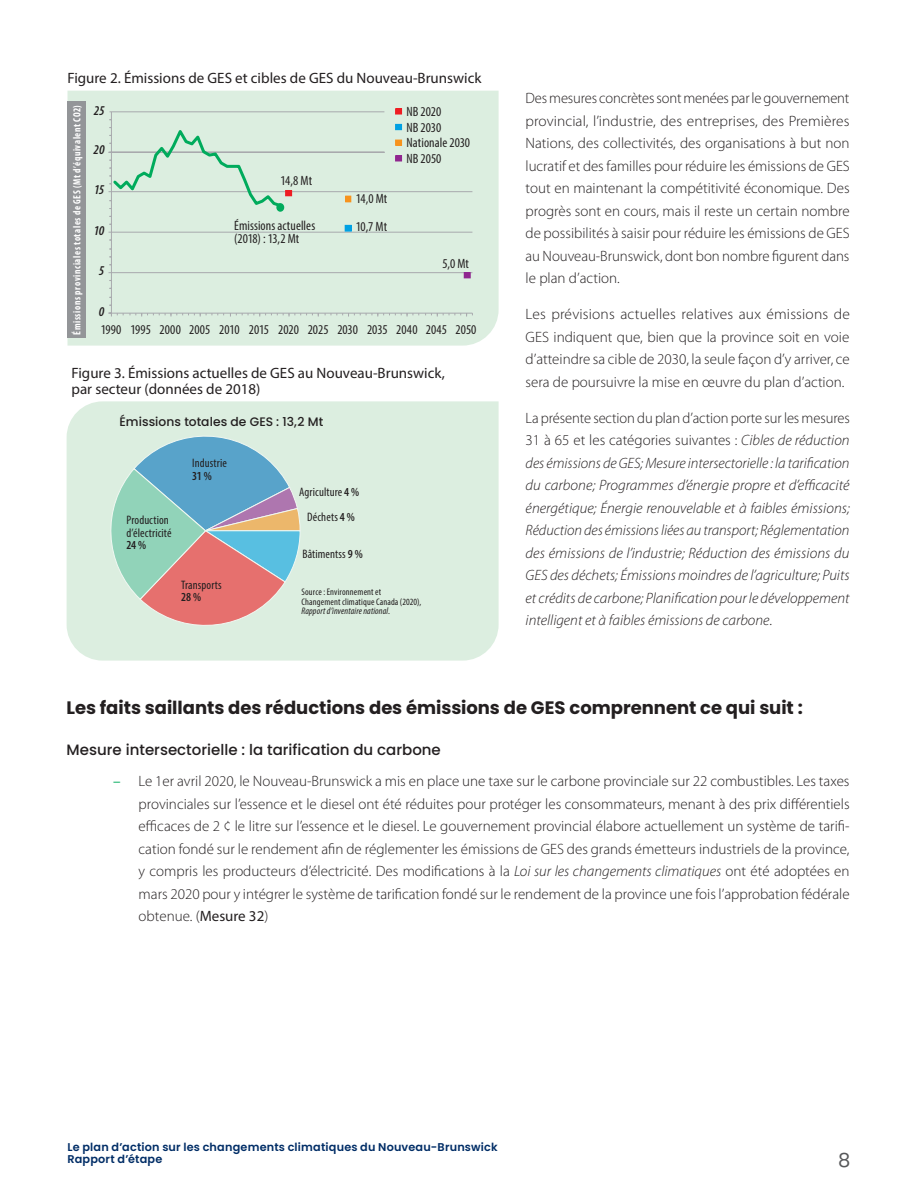
<style>
.page{position:relative;width:918px;height:1188px;background:#fff}
.page>*{position:absolute;margin:0;border:0;box-sizing:border-box;transform-origin:0 0}
.t1{font:19.5px "Poppins";color:#57585a}
.t2{font:700 18px "Poppins";color:#231f20}
.t3{font:300 15px/22.5px "Myriad Pro";color:#231f20;text-align:justify}
.t4{font:italic 300 15px/22.5px "Myriad Pro";color:#231f20;text-align:justify}
.t5{font:15px/16.5px "Myriad Pro";color:#231f20}
.t6{font:500 15px "Poppins";color:#231f20}
.t7{font:condensed 13.5px/15.5px "Myriad Pro";color:#231f20}
.t8{font:italic 600 condensed 13.5px "Myriad Pro";letter-spacing:-.025em;color:#231f20}
.t9{font:condensed 12.3px/25.5px "Myriad Pro";letter-spacing:.01em;color:#231f20;text-align:center}
.t10{font:500 12.3px "Poppins";letter-spacing:.005em;color:#231f20}
.t11{font:600 condensed 12.3px "Myriad Pro";color:#231f20}
.t12{font:600 11.25px/12px "Poppins";letter-spacing:.015em;color:#002d66}
.t13{font:700 condensed 10.5px "Myriad Pro";letter-spacing:.06em;color:#fff;scale:.93 1}
.t14{font:condensed 9.6px/9.6px "Myriad Pro";letter-spacing:.015em;color:#231f20}
.t15{font:italic condensed 9.6px "Myriad Pro";letter-spacing:.015em;color:#231f20}
.s1{font-weight:600}
.s2{font-style:normal}
.s3{font-weight:400;color:#00ab5c}
.s4{font-style:italic}
.s5{font-weight:400}
</style>
<div class="page">
<div style="left:67px;top:401px;width:432px;height:260px;background:#dceee0"></div>
<svg style="left:111px;top:436px;width:189px;height:190px;background:#a7b4b7"></svg>
<div style="left:68px;top:91px;width:431px;height:255px;background:#dceee0"></div>
<div style="left:68px;top:101px;width:18px;height:237px;background:#939598"></div>
<hr style="left:111px;top:112px;width:1px;height:201px;background:#a8a9ad">
<hr style="left:109px;top:191px;width:363px;height:1px;background:#a8a9ad">
<hr style="left:109px;top:232px;width:363px;height:1px;background:#a8a9ad">
<hr style="left:109px;top:272px;width:363px;height:1px;background:#a8a9ad">
<hr style="left:109px;top:112px;width:275px;height:1px;background:#a8a9ad">
<hr style="left:109px;top:152px;width:275px;height:1px;background:#a8a9ad">
<hr style="left:111px;top:313px;width:361px;height:1px;background:#a8a9ad">
<svg style="left:325px;top:313px;width:148px;height:4px"></svg>
<svg style="left:230px;top:313px;width:89px;height:4px"></svg>
<svg style="left:130px;top:313px;width:94px;height:4px"></svg>
<svg style="left:109px;top:313px;width:15px;height:4px"></svg>
<svg style="left:345px;top:196px;width:6px;height:6px"></svg>
<svg style="left:345px;top:225px;width:7px;height:7px"></svg>
<svg style="left:395px;top:108px;width:7px;height:7px"></svg>
<svg style="left:109px;top:119px;width:183px;height:98px;background:#cfe7d7"></svg>
<svg style="left:395px;top:155px;width:7px;height:6px"></svg>
<svg style="left:464px;top:272px;width:7px;height:6px"></svg>
<svg style="left:395px;top:140px;width:7px;height:6px"></svg>
<svg style="left:395px;top:124px;width:7px;height:6px"></svg>
<p class="t5" style="left:68px;top:70px;width:415px">Figure 2. Émissions de GES et cibles de GES du Nouveau-Brunswick</p>
<p class="t13" style="left:70px;top:335px;width:248px;rotate:-90deg">Émissions provinciales totales de GES (Mt d’équivalent CO2)</p>
<p class="t8" style="left:94px;top:103px;width:12px">25</p>
<p class="t8" style="left:94px;top:142px;width:12px">20</p>
<p class="t8" style="left:94px;top:183px;width:12px">15</p>
<p class="t8" style="left:94px;top:223px;width:12px">10</p>
<p class="t8" style="left:99px;top:264px;width:7px">5</p>
<p class="t8" style="left:99px;top:304px;width:7px">0</p>
<p class="t7" style="left:280px;top:173px;width:33px">14,8 Mt</p>
<p class="t7" style="left:234px;top:219px;width:83px;line-height:13.5px">Émissions actuelles (2018) : 13,2 Mt</p>
<p class="t7" style="left:356px;top:191px;width:33px">14,0 Mt</p>
<p class="t7" style="left:356px;top:218px;width:33px">10,7 Mt</p>
<p class="t7" style="left:407px;top:104px;width:65px">NB 2020<br>NB 2030<br>Nationale 2030<br>NB 2050</p>
<p class="t7" style="left:442px;top:255px;width:28px">5,0 Mt</p>
<p class="t7" style="left:101px;top:321px;width:377px">1990 1995 2000 2005 2010 2015 2020 2025 2030 2035 2040 2045 2050</p>
<p class="t5" style="left:72px;top:364px;width:375px">Figure 3. Émissions actuelles de GES au Nouveau-Brunswick, par secteur (données de 2018)</p>
<p class="t10" style="left:120px;top:414px;width:205px">Émissions totales de GES : 13,2 Mt</p>
<p class="t9" style="left:192px;top:450px;width:36px">Industrie</p>
<p class="t11" style="left:192px;top:469px;width:21px">31 %</p>
<p class="t9" style="left:126px;top:514px;width:47px;line-height:12.3px;text-align:left">Production d’électricité</p>
<p class="t11" style="left:126px;top:538px;width:21px">24 %</p>
<p class="t9" style="left:181px;top:572px;width:42px">Transports</p>
<p class="t11" style="left:181px;top:590px;width:22px">28 %</p>
<p class="t9" style="left:299px;top:479px;width:61px">Agriculture <span class="s1">4 %<br></span>Déchets <span class="s1">4 %</span></p>
<p class="t9" style="left:302px;top:541px;width:62px">Bâtimentss <span class="s1">9 %</span></p>
<p class="t14" style="left:301px;top:587px;width:121px">Source : Environnement et<br>Changement climatique Canada (2020),</p>
<p class="t15" style="left:301px;top:605px;width:90px">Rapport d’inventaire national.</p>
<p class="t3" style="left:526px;top:87px;width:326px">Des mesures concrètes sont menées par le gouvernement provincial, l’industrie, des entreprises, des Premières Nations, des collectivités, des organisations à but non lucratif et des familles pour réduire les émissions de GES tout en maintenant la compétitivité économique. Des progrès sont en cours, mais il reste un certain nombre de possibilités à saisir pour réduire les émissions de GES au Nouveau-Brunswick, dont bon nombre figurent dans le plan d’action.</p>
<p class="t3" style="left:526px;top:303px;width:326px">Les prévisions actuelles relatives aux émissions de GES indiquent que, bien que la province soit en voie d’atteindre sa cible de 2030, la seule façon d’y arriver, ce sera de poursuivre la mise en œuvre du plan d’action.</p>
<p class="t4" style="left:526px;top:407px;width:326px"><span class="s2">La présente section du plan d’action porte sur les mesures 31 à 65 et les catégories suivantes :</span> Cibles de réduction des émissions de GES; Mesure intersectorielle : la tarification du carbone; Programmes d’énergie propre et d’efficacité énergétique; Énergie renouvelable et à faibles émissions; Réduction des émissions liées au transport; Réglementation des émissions de l’industrie; Réduction des émissions du GES des déchets; Émissions moindres de l’agriculture; Puits et crédits de carbone; Planification pour le développement intelligent et à faibles émissions de carbone<span class="s2">.</span></p>
<p class="t2" style="left:67px;top:697px;width:738px">Les faits saillants des réductions des émissions de GES comprennent ce qui suit :</p>
<p class="t6" style="left:67px;top:741px;width:376px">Mesure intersectorielle : la tarification du carbone</p>
<p class="t3" style="left:139px;top:770px;width:713px;text-indent:-26px"><span class="s3">–</span> Le 1er avril 2020, le Nouveau-Brunswick a mis en place une taxe sur le carbone provinciale sur 22 combustibles. Les taxes provinciales sur l’essence et le diesel ont été réduites pour protéger les consommateurs, menant à des prix différentiels efficaces de 2 ¢ le litre sur l’essence et le diesel. Le gouvernement provincial élabore actuellement un système de tarifi&shy;cation fondé sur le rendement afin de réglementer les émissions de GES des grands émetteurs industriels de la province, y compris les producteurs d’électricité. Des modifications à la <span class="s4">Loi sur les changements climatiques</span> ont été adoptées en mars 2020 pour y intégrer le système de tarification fondé sur le rendement de la province une fois l’approbation fédérale obtenue. (<span class="s5">Mesure 32</span>)</p>
<p class="t12" style="left:68px;top:1142px;width:432px">Le plan d’action sur les changements climatiques du Nouveau-Brunswick<br>Rapport d’étape</p>
<h1 class="t1" style="left:838px;top:1149px;width:14px">8</h1>
</div>
